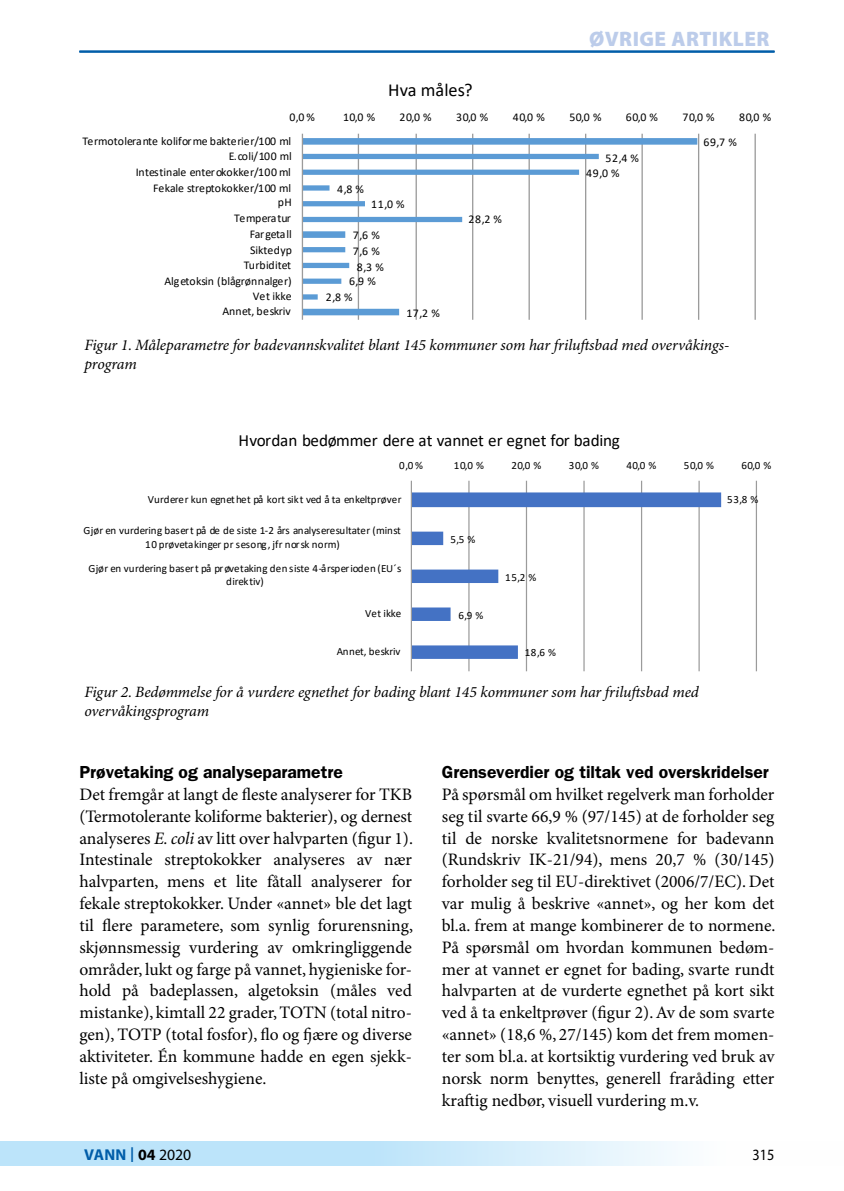
<style>
.page{position:relative;width:844px;height:1191px;background:#fff}
.page>*{position:absolute;margin:0;border:0;box-sizing:border-box;transform-origin:0 0}
.t1{font:900 21px "Myriad Pro";letter-spacing:.02em;color:#bcccea}
.t2{font:18.38px "Calibri";letter-spacing:-.005em;color:#000}
.t3{font:17.5px/21.9px "Minion Pro";color:#000;text-align:justify}
.t4{font:600 17.5px "Franklin Gothic";color:#000}
.t5{font:17.15px "Calibri";letter-spacing:-.015em;color:#000}
.t6{font:italic 15.75px/19.2px "Minion Pro";letter-spacing:-.01em;color:#000}
.t7{font:700 15.75px "Myriad Pro";letter-spacing:.01em;color:#005da9}
.t8{font:15.75px "Myriad Pro";color:#000;scale:.9 1}
.t9{font:11.9px/15.8px "Calibri";letter-spacing:-.005em;color:#000;text-align:right}
.t10{font:11.03px/13.5px "Calibri";letter-spacing:-.005em;color:#000;text-align:center}
.s1{font-style:italic}
.s2{font-weight:400;font-size:21.88px}
.s3{color:#000}
.s4{font-weight:400;color:#000}
</style>
<div class="page">
<svg style="left:1px;top:1141px;width:675px;height:25px;background:#c8e8fa"></svg>
<svg style="left:0;top:1141px;width:1px;height:25px"></svg>
<hr style="left:79px;top:51px;width:695px;height:1px;background:#005da9">
<svg style="left:301px;top:133px;width:455px;height:187px"></svg>
<svg style="left:410px;top:480px;width:347px;height:192px"></svg>
<p class="t2" style="left:388px;top:77px;width:86px">Hva måles?</p>
<p class="t1" style="left:589px;top:27px;width:181px">ØVRIGE ARTIKLER</p>
<p class="t9" style="left:289px;top:109px;width:27px">0,0 %</p>
<p class="t9" style="left:343px;top:109px;width:34px">10,0 %</p>
<p class="t9" style="left:399px;top:109px;width:34px">20,0 %</p>
<p class="t9" style="left:456px;top:109px;width:34px">30,0 %</p>
<p class="t9" style="left:512px;top:109px;width:34px">40,0 %</p>
<p class="t9" style="left:569px;top:109px;width:34px">50,0 %</p>
<p class="t9" style="left:625px;top:109px;width:34px">60,0 %</p>
<p class="t9" style="left:682px;top:109px;width:34px">70,0 %</p>
<p class="t9" style="left:739px;top:109px;width:34px">80,0 %</p>
<p class="t9" style="left:82px;top:132px;width:211px">Termotolerante koliforme bakterier/100 ml<br>E.coli/100 ml<br>Intestinale enterokokker/100 ml<br>Fekale streptokokker/100 ml</p>
<p class="t9" style="left:164px;top:194px;width:129px">pH<br>Temperatur<br>Fargetall<br>Siktedyp<br>Turbiditet<br>Algetoksin (blågrønnalger)</p>
<p class="t9" style="left:222px;top:287px;width:71px">Vet ikke<br>Annet, beskriv</p>
<p class="t9" style="left:703px;top:134px;width:35px">69,7 %</p>
<p class="t9" style="left:586px;top:150px;width:54px;text-align:left;text-indent:19px">52,4 %<br>49,0 %</p>
<p class="t9" style="left:337px;top:181px;width:28px">4,8 %</p>
<p class="t9" style="left:371px;top:195px;width:35px">11,0 %</p>
<p class="t9" style="left:468px;top:211px;width:35px">28,2 %</p>
<p class="t9" style="left:353px;top:227px;width:32px;text-align:center">7,6 %<br>7,6 %<br>8,3 %</p>
<p class="t9" style="left:326px;top:273px;width:52px;text-align:left;text-indent:23px">6,9 %<br>2,8 %</p>
<p class="t9" style="left:406px;top:304px;width:35px">17,2 %</p>
<p class="t6" style="left:84px;top:336px;width:645px">Figur 1. Måleparametre for badevannskvalitet blant 145 kommuner som har friluftsbad med overvåkings&shy;program</p>
<p class="t5" style="left:238px;top:428px;width:383px">Hvordan bedømmer dere at vannet er egnet for bading</p>
<p class="t10" style="left:399px;top:458px;width:25px">0,0 %</p>
<p class="t10" style="left:454px;top:458px;width:31px">10,0 %</p>
<p class="t10" style="left:511px;top:458px;width:31px">20,0 %</p>
<p class="t10" style="left:569px;top:458px;width:31px">30,0 %</p>
<p class="t10" style="left:626px;top:458px;width:31px">40,0 %</p>
<p class="t10" style="left:683px;top:458px;width:31px">50,0 %</p>
<p class="t10" style="left:741px;top:458px;width:31px">60,0 %</p>
<p class="t10" style="left:148px;top:493px;width:255px">Vurderer kun egnethet på kort sikt ved å ta enkeltprøver</p>
<p class="t10" style="left:84px;top:523px;width:318px">Gjør en vurdering basert på de de siste 1-2 års analyseresultater (minst<br>10 prøvetakinger pr sesong, jfr norsk norm)</p>
<p class="t10" style="left:88px;top:561px;width:314px">Gjør en vurdering basert på prøvetaking den siste 4-årsperioden (EU´s direktiv)</p>
<p class="t10" style="left:365px;top:606px;width:38px">Vet ikke</p>
<p class="t10" style="left:337px;top:644px;width:65px">Annet, beskriv</p>
<p class="t10" style="left:727px;top:493px;width:33px">53,8 %</p>
<p class="t10" style="left:450px;top:532px;width:27px">5,5 %</p>
<p class="t10" style="left:505px;top:570px;width:33px">15,2 %</p>
<p class="t10" style="left:458px;top:608px;width:27px">6,9 %</p>
<p class="t10" style="left:524px;top:646px;width:33px">18,6 %</p>
<p class="t6" style="left:84px;top:683px;width:616px">Figur 2. Bedømmelse for å vurdere egnethet for bading blant 145 kommuner som har friluftsbad med overvåkingsprogram</p>
<p class="t4" style="left:79px;top:761px;width:265px">Prøvetaking og analyseparametre</p>
<p class="t3" style="left:79px;top:784px;width:335px">Det fremgår at langt de fleste analyserer for TKB (Termotolerante koliforme bakterier), og dernest analyseres <span class="s1">E. coli</span> av litt over halvparten (figur 1).<br>Intestinale streptokokker analyseres av nær halvparten, mens et lite fåtall analyserer for fekale streptokokker. Under «annet» ble det lagt til flere parametere, som synlig forurensning, skjønnsmessig vurdering av omkringliggende områder, lukt og farge på vannet, hygieniske for&shy;hold på badeplassen, algetoksin (måles ved mistanke), kimtall 22 grader, TOTN (total nitro&shy;gen), TOTP (total fosfor), flo og fjære og diverse aktiviteter. Én kommune hadde en egen sjekk&shy;liste på omgivelseshygiene.</p>
<p class="t4" style="left:441px;top:761px;width:328px">Grenseverdier og tiltak ved overskridelser</p>
<p class="t3" style="left:441px;top:784px;width:335px">På spørsmål om hvilket regelverk man forholder seg til svarte 66,9 % (97/145) at de forholder seg til de norske kvalitetsnormene for badevann (Rundskriv IK-21/94), mens 20,7 % (30/145) forholder seg til EU-direktivet (2006/7/EC). Det var mulig å beskrive «annet», og her kom det bl.a. frem at mange kombinerer de to normene.<br>På spørsmål om hvordan kommunen bedøm&shy;mer at vannet er egnet for bading, svarte rundt halvparten at de vurderte egnethet på kort sikt ved å ta enkeltprøver (figur 2). Av de som svarte «annet» (18,6 %, 27/145) kom det frem momen&shy;ter som bl.a. at kortsiktig vurdering ved bruk av norsk norm benyttes, generell fraråding etter kraftig nedbør, visuell vurdering m.v.</p>
<p class="t7" style="left:84px;top:1146px;width:109px">VANN <span class="s2">I</span> <span class="s3">04</span> <span class="s4">2020</span></p>
<p class="t8" style="left:752px;top:1146px;width:26px">315</p>
</div>
